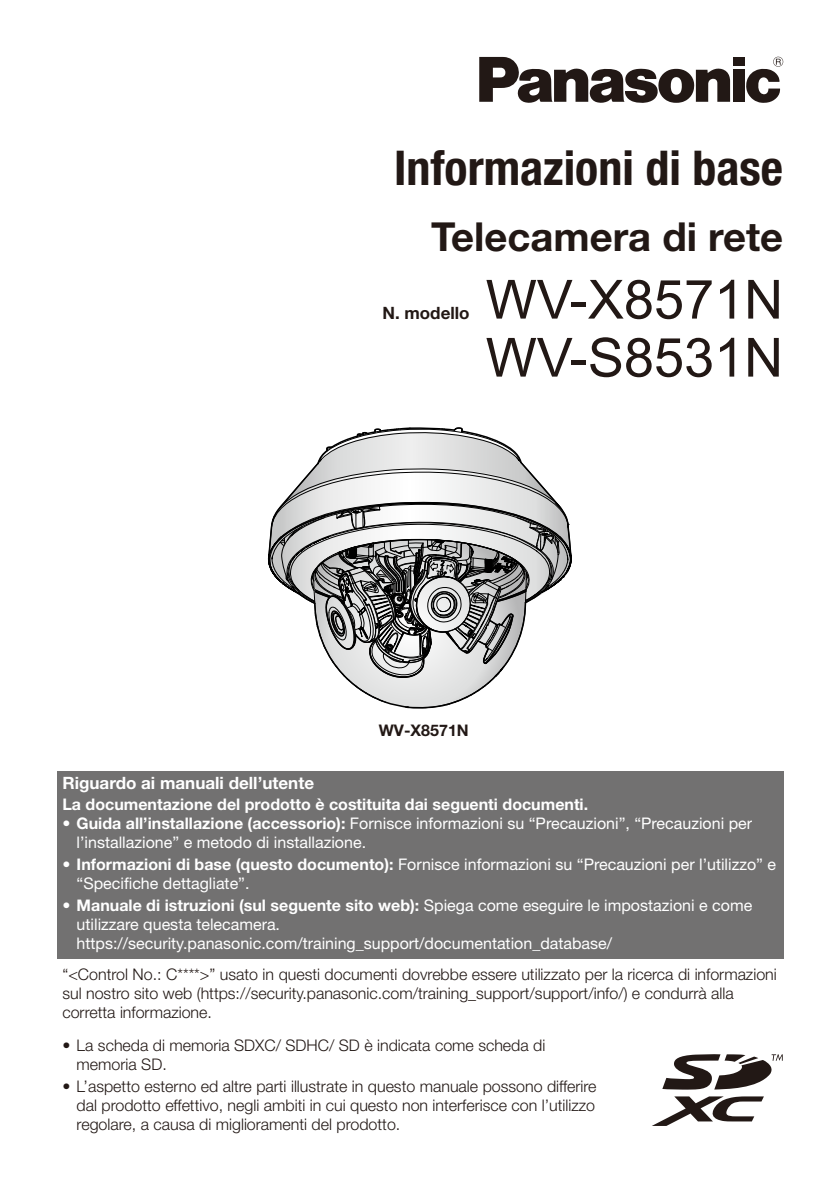
<style>
.page{position:relative;width:840px;height:1191px;background:#fff}
.page>*{position:absolute;margin:0;border:0;box-sizing:border-box;transform-origin:0 0}
.t1{font:54px/58px "Arial";color:#221815}
.t2{font:700 condensed 48px "Helvetica Neue LT Pro";color:#221815}
.t3{font:700 40px "Helvetica Neue LT Std";color:#221815}
.t4{font:700 17px "Helvetica Neue LT Std";color:#fff}
.t5{font:700 17px "Helvetica Neue LT Std";color:#221815}
.t6{font:300 16px/19px "Helvetica Neue LT Std";color:#221815}
.t7{font:16px/19px "Helvetica Neue LT Std";color:#fff}
.t8{font:700 16px "Helvetica Neue LT Std";color:#fff}
.t9{font:700 16px "Helvetica Neue LT Std";color:#221815}
.s1{font-weight:700}
</style>
<div class="page">
<div style="left:732px;top:57px;width:12px;height:8px;background:#221815"></div>
<div style="left:732px;top:70px;width:12px;height:32px;background:#221815"></div>
<svg style="left:479px;top:57px;width:250px;height:46px"></svg>
<svg style="left:746px;top:57px;width:36px;height:46px"></svg>
<svg style="left:662px;top:1054px;width:120px;height:36px"></svg>
<svg style="left:652px;top:1096px;width:111px;height:30px"></svg>
<svg style="left:267px;top:427px;width:305px;height:282px"></svg>
<div style="left:57px;top:771px;width:726px;height:187px;background:#727171"></div>
<h2 class="t2" style="left:394px;top:139px;width:390px">Informazioni di base</h2>
<h3 class="t3" style="left:431px;top:212px;width:353px">Telecamera di rete</h3>
<p class="t5" style="left:382px;top:302px;width:89px">N. modello</p>
<h1 class="t1" style="left:485px;top:270px;width:299px">WV-X8571N<br>WV-S8531N</h1>
<p class="t9" style="left:378px;top:720px;width:91px">WV-X8571N</p>
<p class="t4" style="left:62px;top:772px;width:253px">Riguardo ai manuali dell’utente</p>
<p class="t8" style="left:62px;top:794px;width:527px">La documentazione del prodotto è costituita dai seguenti documenti.</p>
<p class="t7" style="left:77px;top:813px;width:676px;text-indent:-14px">• <span class="s1">Guida all’installazione (accessorio):</span> Fornisce informazioni su “Precauzioni”, “Precauzioni per l’installazione” e metodo di installazione.</p>
<p class="t7" style="left:77px;top:854px;width:700px;text-indent:-14px">• <span class="s1">Informazioni di base (questo documento):</span> Fornisce informazioni su “Precauzioni per l’utilizzo” e “Specifiche dettagliate”.</p>
<p class="t7" style="left:77px;top:895px;width:676px;text-indent:-14px">• <span class="s1">Manuale di istruzioni (sul seguente sito web):</span> Spiega come eseguire le impostazioni e come utilizzare questa telecamera. https://security.panasonic.com/training_support/documentation_database/</p>
<p class="t6" style="left:62px;top:964px;width:715px">“&lt;Control No.: C****&gt;” usato in questi documenti dovrebbe essere utilizzato per la ricerca di informazioni sul nostro sito web (https://security.panasonic.com/training_support/support/info/) e condurrà alla corretta informazione.</p>
<p class="t6" style="left:77px;top:1035px;width:470px;text-indent:-14px">• La scheda di memoria SDXC/ SDHC/ SD è indicata come scheda di memoria SD.</p>
<p class="t6" style="left:77px;top:1076px;width:521px;text-align:justify;text-indent:-14px">• L’aspetto esterno ed altre parti illustrate in questo manuale possono differire dal prodotto effettivo, negli ambiti in cui questo non interferisce con l’utilizzo regolare, a causa di miglioramenti del prodotto.</p>
</div>
